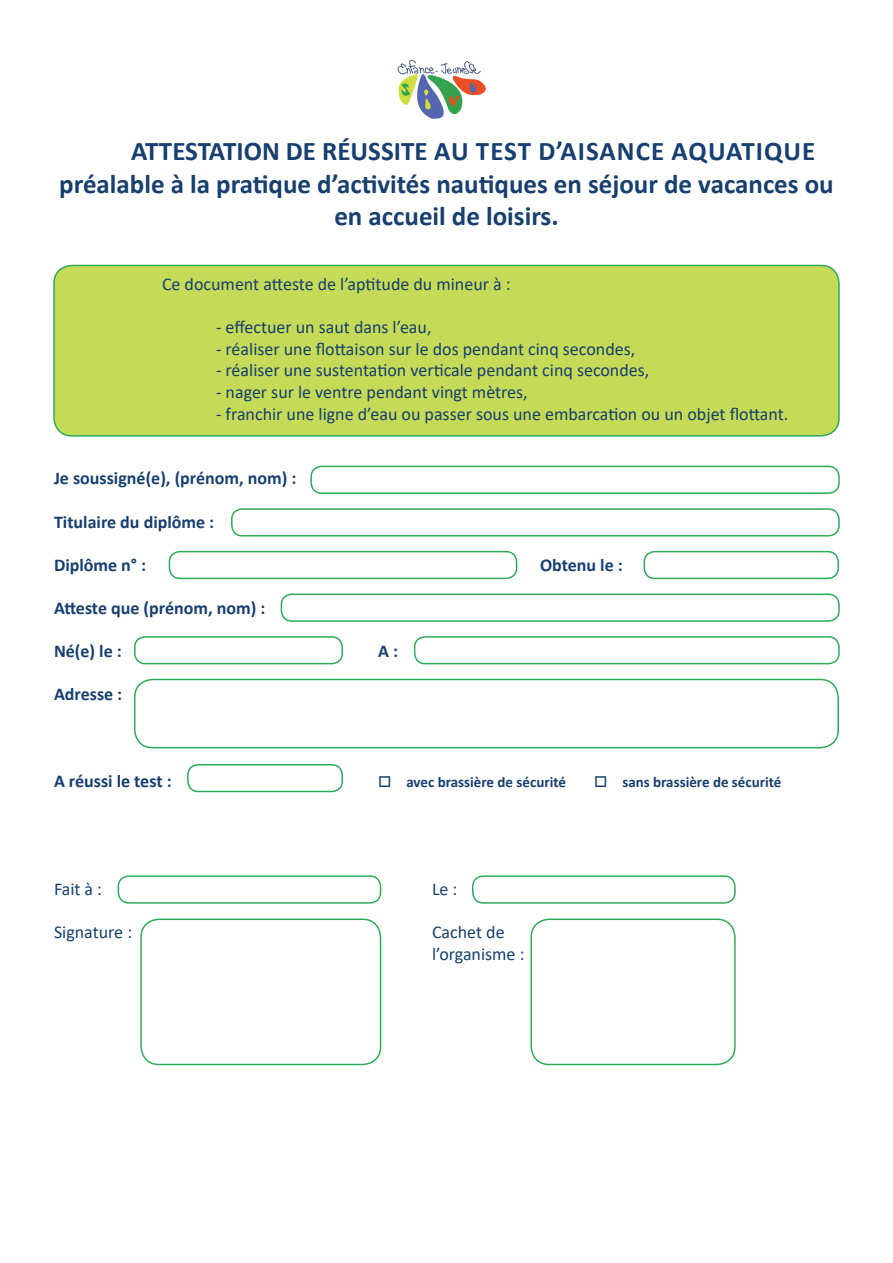
<style>
.page{position:relative;width:893px;height:1263px;background:#fff}
.page>*{position:absolute;margin:0;border:0;box-sizing:border-box;transform-origin:0 0}
.t1{font:700 27px "Calibri";color:#173f6f}
.t2{font:18px/21.6px "Calibri";color:#173f6f}
.t3{font:700 18px "Calibri";color:#173f6f}
.t4{font:700 15px "Calibri";color:#173f6f}
</style>
<div class="page">
<div style="left:54px;top:265px;width:785px;height:171px;background:#c5da57;border-radius:18px"></div>
<div style="left:53px;top:265px;width:787px;height:172px;border:2px solid #2faa59;border-radius:18px"></div>
<div style="left:310px;top:466px;width:530px;height:28px;border:2px solid #2faa59;border-radius:10px"></div>
<div style="left:231px;top:508px;width:609px;height:28px;border:2px solid #2faa59;border-radius:10px"></div>
<div style="left:281px;top:593px;width:559px;height:29px;border:2px solid #2faa59;border-radius:10px"></div>
<div style="left:414px;top:636px;width:426px;height:28px;border:2px solid #2faa59;border-radius:10px"></div>
<div style="left:134px;top:636px;width:209px;height:28px;border:2px solid #2faa59;border-radius:11px"></div>
<div style="left:118px;top:875px;width:263px;height:29px;border:2px solid #2faa59;border-radius:10px"></div>
<div style="left:472px;top:875px;width:264px;height:29px;border:2px solid #2faa59;border-radius:10px"></div>
<div style="left:140px;top:918px;width:241px;height:147px;border:2px solid #2faa59;border-radius:18px"></div>
<div style="left:530px;top:918px;width:206px;height:147px;border:2px solid #2faa59;border-radius:18px"></div>
<div style="left:187px;top:764px;width:156px;height:28px;border:2px solid #2faa59;border-radius:10px"></div>
<div style="left:134px;top:679px;width:705px;height:69px;border:2px solid #2faa59;border-radius:18px"></div>
<div style="left:169px;top:551px;width:348px;height:28px;border:2px solid #2faa59;border-radius:10px"></div>
<div style="left:643px;top:551px;width:196px;height:28px;border:2px solid #2faa59;border-radius:10px"></div>
<img style="left:397px;top:60px;width:89px;height:59px">
<p class="t1" style="left:131px;top:132px;width:686px">ATTESTATION DE RÉUSSITE AU TEST D’AISANCE AQUATIQUE</p>
<p class="t1" style="left:59px;top:165px;width:776px">préalable à la pratique d’activités nautiques en séjour de vacances ou</p>
<p class="t1" style="left:334px;top:197px;width:226px">en accueil de loisirs.</p>
<p class="t2" style="left:162px;top:273px;width:350px">Ce document atteste de l’aptitude du mineur à :</p>
<p class="t2" style="left:216px;top:316px;width:217px">- effectuer un saut dans l’eau,</p>
<p class="t2" style="left:216px;top:338px;width:421px">- réaliser une flottaison sur le dos pendant cinq secondes,</p>
<p class="t2" style="left:216px;top:359px;width:435px">- réaliser une sustentation verticale pendant cinq secondes,</p>
<p class="t2" style="left:216px;top:381px;width:313px">- nager sur le ventre pendant vingt mètres,</p>
<p class="t2" style="left:216px;top:402px;width:574px">- franchir une ligne d’eau ou passer sous une embarcation ou un objet flottant.</p>
<p class="t3" style="left:54px;top:466px;width:244px">Je soussigné(e), (prénom, nom) :</p>
<p class="t3" style="left:54px;top:509px;width:162px">Titulaire du diplôme :</p>
<p class="t3" style="left:54px;top:552px;width:94px">Diplôme n° :</p>
<p class="t3" style="left:540px;top:552px;width:84px">Obtenu le :</p>
<p class="t3" style="left:54px;top:595px;width:213px">Atteste que (prénom, nom) :</p>
<p class="t3" style="left:54px;top:638px;width:69px">Né(e) le :</p>
<p class="t3" style="left:378px;top:638px;width:21px">A :</p>
<p class="t3" style="left:54px;top:682px;width:70px">Adresse :</p>
<p class="t3" style="left:54px;top:768px;width:119px">A réussi le test :</p>
<p class="t4" style="left:378px;top:771px;width:189px">□ avec brassière de sécurité</p>
<p class="t4" style="left:594px;top:771px;width:189px">□ sans brassière de sécurité</p>
<p class="t2" style="left:54px;top:878px;width:50px">Fait à :</p>
<p class="t2" style="left:432px;top:878px;width:27px">Le :</p>
<p class="t2" style="left:54px;top:921px;width:80px">Signature :</p>
<p class="t2" style="left:432px;top:921px;width:94px">Cachet de l’organisme :</p>
</div>
